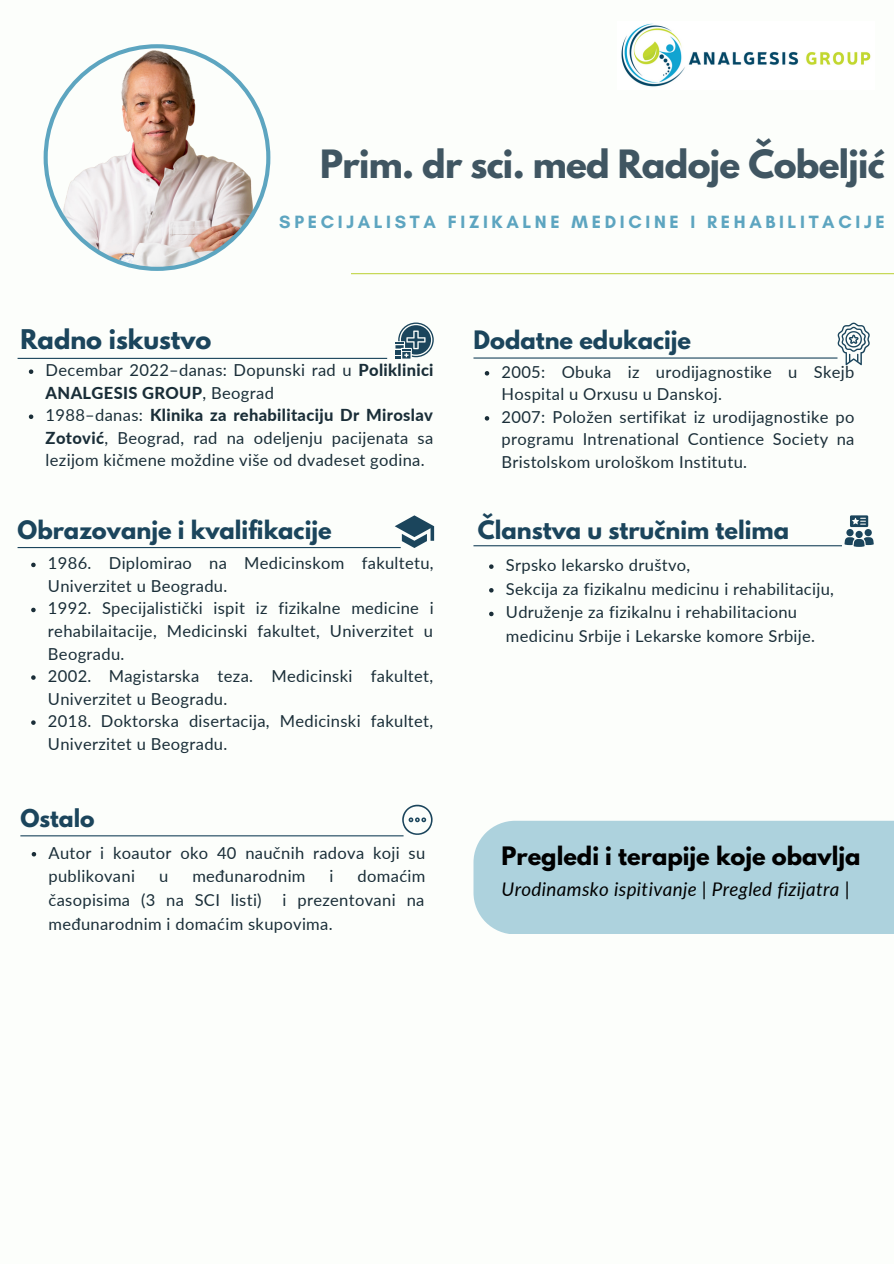
<style>
.page{position:relative;width:894px;height:1264px;background:#fff}
.page>*{position:absolute;margin:0;border:0;box-sizing:border-box;transform-origin:0 0}
.t1{font:700 34.5px "League Spartan";letter-spacing:-.02em;color:#405662}
.t2{font:700 24px "League Spartan";color:#1b455c}
.t3{font:700 22.5px "League Spartan";color:#1b455c}
.t4{font:700 22.5px "League Spartan";color:#000}
.t5{font:700 21.75px "League Spartan";color:#1b455c}
.t6{font:italic 18.75px "Lato";letter-spacing:.02em;color:#000}
.t7{font:700 18.15px "Glacial Indifference";letter-spacing:.2em;color:#5da5c0}
.t8{font:16.5px/22.5px "Lato";letter-spacing:.02em;color:#1a2e38}
.s1{font-weight:800}
</style>
<div class="page">
<div style="left:0;top:0;width:893px;height:1263px;background:#fcfefb"></div>
<svg style="left:489px;top:564px;width:4px;height:5px"></svg>
<svg style="left:489px;top:588px;width:4px;height:4px"></svg>
<svg style="left:489px;top:611px;width:4px;height:5px"></svg>
<div style="left:846px;top:529px;width:7px;height:7px;background:#1b455c;border-radius:50%"></div>
<div style="left:864px;top:529px;width:7px;height:7px;background:#1b455c;border-radius:50%"></div>
<svg style="left:844px;top:537px;width:29px;height:10px"></svg>
<div style="left:855px;top:531px;width:7px;height:7px;background:#1b455c;border-radius:50%"></div>
<svg style="left:850px;top:515px;width:17px;height:12px"></svg>
<svg style="left:394px;top:515px;width:40px;height:33px"></svg>
<svg style="left:395px;top:322px;width:38px;height:36px"></svg>
<svg style="left:837px;top:322px;width:32px;height:43px"></svg>
<div style="left:473px;top:820px;width:420px;height:113px;background:#add2dd"></div>
<hr style="left:18px;top:358px;width:369px;height:1px;background:#1b455c">
<hr style="left:473px;top:545px;width:368px;height:1px;background:#1b455c">
<hr style="left:18px;top:547px;width:382px;height:1px;background:#1b455c">
<hr style="left:473px;top:357px;width:364px;height:1px;background:#1b455c">
<svg style="left:44px;top:44px;width:226px;height:227px"></svg>
<hr style="left:351px;top:273px;width:542px;height:1px;background:#c2d648">
<img style="left:621px;top:23px;width:250px;height:64px">
<svg style="left:31px;top:562px;width:5px;height:5px"></svg>
<svg style="left:31px;top:607px;width:5px;height:5px"></svg>
<svg style="left:31px;top:675px;width:5px;height:4px"></svg>
<svg style="left:31px;top:720px;width:5px;height:5px"></svg>
<svg style="left:32px;top:852px;width:4px;height:4px"></svg>
<hr style="left:20px;top:835px;width:383px;height:1px;background:#1b455c">
<svg style="left:402px;top:804px;width:30px;height:33px"></svg>
<svg style="left:484px;top:371px;width:5px;height:4px"></svg>
<svg style="left:484px;top:416px;width:5px;height:4px"></svg>
<svg style="left:29px;top:369px;width:4px;height:5px"></svg>
<svg style="left:29px;top:414px;width:4px;height:5px"></svg>
<h1 class="t1" style="left:320px;top:147px;width:566px">Prim. dr sci. med Radoje Čobeljić</h1>
<p class="t7" style="left:279px;top:211px;width:606px">SPECIJALISTA FIZIKALNE MEDICINE I REHABILITACIJE</p>
<h2 class="t2" style="left:20px;top:328px;width:192px">Radno iskustvo</h2>
<p class="t8" style="left:46px;top:358px;width:389px">Decembar 2022–danas: Dopunski rad u <span class="s1">Poliklinici ANALGESIS GROUP</span>, Beograd<br>1988–danas: <span class="s1">Klinika za rehabilitaciju Dr Miroslav Zotović</span>, Beograd, rad na odeljenju pacijenata sa lezijom kičmene moždine više od dvadeset godina.</p>
<h3 class="t3" style="left:18px;top:518px;width:315px">Obrazovanje i kvalifikacije</h3>
<p class="t8" style="left:48px;top:552px;width:387px">1986. Diplomirao na Medicinskom fakultetu, Univerzitet u Beogradu.<br>1992. Specijalistički ispit iz fizikalne medicine i rehabilaitacije, Medicinski fakultet, Univerzitet u Beogradu.<br>2002. Magistarska teza. Medicinski fakultet, Univerzitet u Beogradu.<br>2018. Doktorska disertacija, Medicinski fakultet, Univerzitet u Beogradu.</p>
<h3 class="t5" style="left:20px;top:807px;width:76px">Ostalo</h3>
<p class="t8" style="left:48px;top:840px;width:378px;line-height:23.7px">Autor i koautor oko 40 naučnih radova koji su publikovani</p>
<p class="t8" style="left:159px;top:864px;width:11px">u</p>
<p class="t8" style="left:192px;top:864px;width:115px">međunarodnim</p>
<p class="t8" style="left:329px;top:864px;width:5px">i</p>
<p class="t8" style="left:357px;top:864px;width:69px">domaćim</p>
<p class="t8" style="left:48px;top:888px;width:215px">časopisima (3 na SCI listi)</p>
<p class="t8" style="left:48px;top:887px;width:377px;line-height:23.7px;text-indent:234px">i prezentovani na međunarodnim i domaćim skupovima.</p>
<h3 class="t3" style="left:473px;top:329px;width:219px">Dodatne edukacije</h3>
<p class="t8" style="left:501px;top:360px;width:354px">2005: Obuka iz urodijagnostike u Skejb Hospital u Orxusu u Danskoj.<br>2007: Položen sertifikat iz urodijagnostike po programu Intrenational Contience Society na Bristolskom urološkom Institutu.</p>
<h3 class="t3" style="left:477px;top:519px;width:313px">Članstva u stručnim telima</h3>
<p class="t8" style="left:505px;top:553px;width:329px;line-height:23.7px">Srpsko lekarsko društvo,<br>Sekcija za fizikalnu medicinu i rehabilitaciju, Udruženje za fizikalnu i rehabilitacionu medicinu Srbije i Lekarske komore Srbije.</p>
<h3 class="t4" style="left:501px;top:845px;width:360px">Pregledi i terapije koje obavlja</h3>
<p class="t6" style="left:501px;top:877px;width:349px">Urodinamsko ispitivanje | Pregled fizijatra |</p>
</div>
